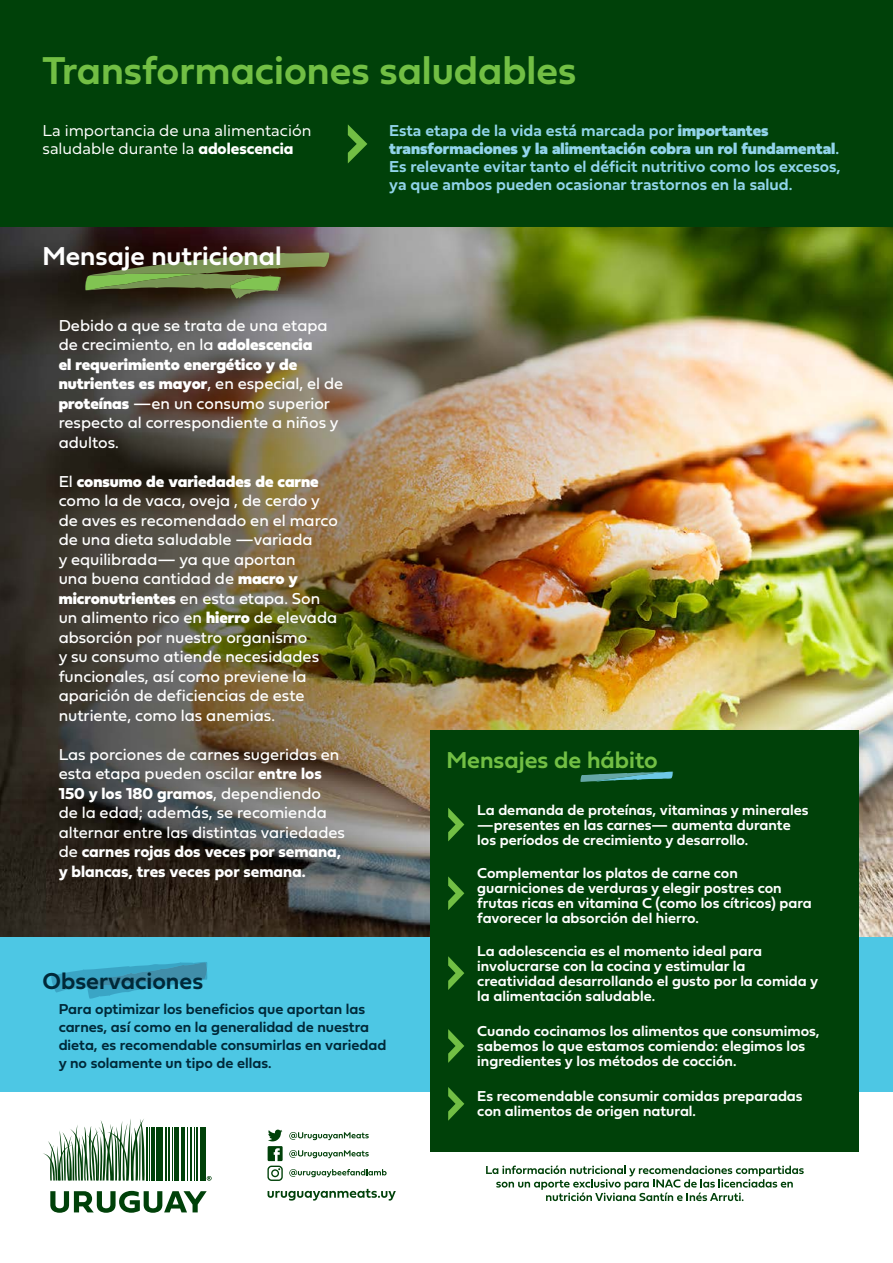
<style>
.page{position:relative;width:893px;height:1263px;background:#fff}
.page>*{position:absolute;margin:0;border:0;box-sizing:border-box;transform-origin:0 0}
.t1{font:600 40.5px "INAC Fieldwork Geo";color:#72bf44}
.t2{font:600 27px "INAC Fieldwork Geo";color:#fff}
.t3{font:600 24px "INAC Fieldwork Geo";color:#72bf44}
.t4{font:600 24px "INAC Fieldwork Geo";color:#002939}
.t5{font:16.5px/19.5px "INAC Fieldwork Geo";color:#fff}
.t6{font:600 16.5px/18px "INAC Fieldwork Hum";color:#91d4ea}
.t7{font:300 16.5px/18px "INAC Fieldwork Hum";color:#fff}
.t8{font:600 15px/15px "INAC Fieldwork Geo";color:#fff}
.t9{font:600 15px/18px "INAC Fieldwork Geo";color:#002939}
.s1{font-family:"INAC Fieldwork Geo";font-weight:700}
.s2{font-weight:900}
.s3{font-weight:700}
</style>
<div class="page">
<img style="left:0;top:226px;width:893px;height:711px">
<svg style="left:486px;top:1165px;width:318px;height:36px"></svg>
<div style="left:0;top:937px;width:893px;height:155px;background:#4dc7e4"></div>
<div style="left:431px;top:730px;width:428px;height:421px;background:#004109"></div>
<svg style="left:580px;top:772px;width:93px;height:10px"></svg>
<svg style="left:84px;top:252px;width:247px;height:46px"></svg>
<div style="left:0;top:0;width:893px;height:226px;background:#004109"></div>
<svg style="left:348px;top:124px;width:19px;height:39px"></svg>
<svg style="left:448px;top:808px;width:16px;height:33px"></svg>
<svg style="left:448px;top:956px;width:16px;height:34px"></svg>
<svg style="left:448px;top:876px;width:16px;height:34px"></svg>
<svg style="left:448px;top:1029px;width:16px;height:34px"></svg>
<svg style="left:448px;top:1087px;width:16px;height:34px"></svg>
<hr style="left:197px;top:1127px;width:1px;height:53px;background:#004109">
<div style="left:200px;top:1127px;width:5px;height:53px;background:#004109"></div>
<hr style="left:181px;top:1127px;width:4px;height:53px;background:#004109">
<hr style="left:175px;top:1127px;width:4px;height:53px;background:#004109">
<div style="left:157px;top:1127px;width:6px;height:53px;background:#004109"></div>
<hr style="left:151px;top:1127px;width:4px;height:53px;background:#004109">
<hr style="left:194px;top:1127px;width:1px;height:53px;background:#004109">
<hr style="left:187px;top:1127px;width:1px;height:53px;background:#004109">
<hr style="left:172px;top:1127px;width:1px;height:53px;background:#004109">
<hr style="left:149px;top:1127px;width:1px;height:53px;background:#004109">
<hr style="left:146px;top:1127px;width:2px;height:53px;background:#004109">
<hr style="left:168px;top:1127px;width:2px;height:53px;background:#004109">
<hr style="left:165px;top:1127px;width:1px;height:53px;background:#004109">
<hr style="left:190px;top:1127px;width:2px;height:53px;background:#004109">
<svg style="left:43px;top:1119px;width:102px;height:62px"></svg>
<svg style="left:50px;top:1191px;width:157px;height:22px"></svg>
<svg style="left:207px;top:1176px;width:5px;height:5px"></svg>
<svg style="left:268px;top:1189px;width:128px;height:11px"></svg>
<svg style="left:289px;top:1132px;width:80px;height:8px"></svg>
<svg style="left:289px;top:1150px;width:80px;height:8px"></svg>
<svg style="left:289px;top:1169px;width:98px;height:8px"></svg>
<svg style="left:267px;top:1129px;width:16px;height:52px"></svg>
<svg style="left:51px;top:962px;width:156px;height:37px"></svg>
<h1 class="t1" style="left:43px;top:39px;width:535px">Transformaciones saludables</h1>
<p class="t7" style="left:43px;top:120px;width:270px">La importancia de una alimentación saludable durante la <span class="s1">adolescencia</span></p>
<h2 class="t2" style="left:43px;top:235px;width:241px">Mensaje nutricional</h2>
<p class="t6" style="left:389px;top:121px;width:453px">Esta etapa de la vida está marcada por <span class="s2">importantes transformaciones y la alimentación cobra un rol fundamental</span>.<br>Es relevante evitar tanto el déficit nutritivo como los excesos, ya que ambos pueden ocasionar trastornos en la salud.</p>
<p class="t5" style="left:59px;top:315px;width:286px">Debido a que se trata de una etapa de crecimiento, en la <span class="s2">adolescencia<br>el requerimiento energético y de nutrientes es mayor</span>, en especial, el de <span class="s2">proteínas</span> —en un consumo superior respecto al correspondiente a niños y adultos.</p>
<p class="t5" style="left:59px;top:471px;width:281px">El <span class="s2">consumo de variedades de carne </span>como la de vaca, oveja , de cerdo y de aves es recomendado en el marco de una dieta saludable —variada<br>y equilibrada— ya que aportan<br>una buena cantidad de <span class="s2">macro y micronutrientes</span> en esta etapa. Son un alimento rico en <span class="s2">hierro</span> de elevada absorción por nuestro organismo<br>y su consumo atiende necesidades funcionales, así como previene la aparición de deficiencias de este nutriente, como las anemias.</p>
<p class="t5" style="left:59px;top:744px;width:288px">Las porciones de carnes sugeridas en esta etapa pueden oscilar <span class="s3">entre los 150 y los 180 gramos</span>, dependiendo<br>de la edad; además, se recomienda alternar entre las distintas variedades de <span class="s3">carnes rojas dos veces por semana, y blancas, tres veces por semana.</span></p>
<h3 class="t4" style="left:43px;top:962px;width:162px">Observaciones</h3>
<p class="t9" style="left:59px;top:999px;width:329px">Para optimizar los beneficios que aportan las carnes, así como en la generalidad de nuestra dieta, es recomendable consumirlas en variedad y no solamente un tipo de ellas.</p>
<h3 class="t3" style="left:446px;top:741px;width:213px">Mensajes de hábito</h3>
<p class="t8" style="left:477px;top:801px;width:333px">La demanda de proteínas, vitaminas y minerales —presentes en las carnes— aumenta durante los períodos de crecimiento y desarrollo.</p>
<p class="t8" style="left:477px;top:865px;width:336px">Complementar los platos de carne con guarniciones de verduras y elegir postres con frutas ricas en vitamina C (como los cítricos) para favorecer la absorción del hierro.</p>
<p class="t8" style="left:477px;top:943px;width:342px">La adolescencia es el momento ideal para involucrarse con la cocina y estimular la creatividad desarrollando el gusto por la comida y la alimentación saludable.</p>
<p class="t8" style="left:477px;top:1023px;width:344px">Cuando cocinamos los alimentos que consumimos, sabemos lo que estamos comiendo: elegimos los ingredientes y los métodos de cocción.</p>
<p class="t8" style="left:477px;top:1088px;width:327px">Es recomendable consumir comidas preparadas con alimentos de origen natural.</p>
</div>
